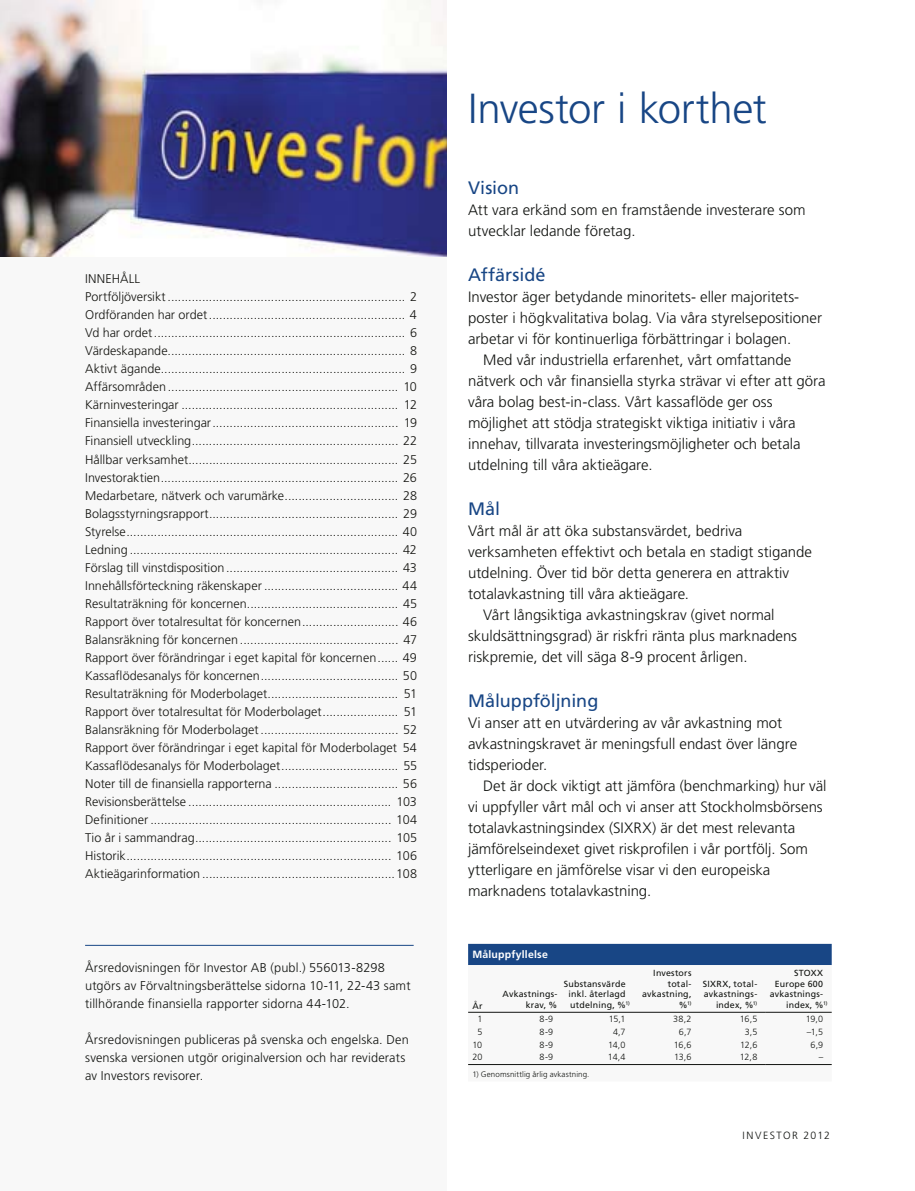
<style>
.page{position:relative;width:915px;height:1191px;background:#fff}
.page>*{position:absolute;margin:0;border:0;box-sizing:border-box;transform-origin:0 0}
.t1{font:300 42px "Frutiger LT Std";letter-spacing:-.01em;color:#184685}
.t2{font:18px "Frutiger LT Std";color:#184685}
.t3{font:300 15px/21px "Frutiger LT Std";color:#121411}
.t4{font:300 12.75px/18px "Frutiger LT Std";letter-spacing:.005em;color:#121411}
.t5{font:300 12.6px/18px "Frutiger LT Std";color:#161612}
.t6{font:700 10.5px "Frutiger LT Std";letter-spacing:.02em;color:#fff}
.t7{font:300 10.5px "Frutiger LT Std";letter-spacing:.14em;color:#121411}
.t8{font:300 9px "Frutiger LT Std";letter-spacing:-.03em;color:#121411}
.t9{font:8.85px/10.6px "Frutiger LT Std";letter-spacing:.025em;color:#121411;text-align:right}
.t10{font:300 7.95px "Frutiger LT Std";letter-spacing:.015em;color:#121411}
.t11{font:5.1px "Frutiger LT Std";color:#121411}
.s1{font-size:8.85px}
</style>
<div class="page">
<svg style="left:468px;top:944px;width:363px;height:122px"></svg>
<hr style="left:468px;top:1012px;width:297px;height:1px;background:#121411">
<hr style="left:765px;top:1012px;width:66px;height:1px;background:#121411">
<hr style="left:468px;top:1064px;width:297px;height:1px;background:#121411">
<hr style="left:765px;top:1064px;width:66px;height:1px;background:#121411">
<div style="left:0;top:0;width:446px;height:1190px;background:#f8f8f8"></div>
<img style="left:0;top:0;width:446px;height:256px">
<hr style="left:85px;top:945px;width:328px;height:1px;background:#184685">
<p class="t5" style="left:85px;top:271px;width:333px">INNEHÅLL<br>Portföljöversikt ..................................................................... 2<br>Ordföranden har ordet ......................................................... 4<br>Vd har ordet ......................................................................... 6<br>Värdeskapande..................................................................... 8<br>Aktivt ägande ....................................................................... 9<br>Affärsområden ................................................................... 10<br>Kärninvesteringar ............................................................... 12<br>Finansiella investeringar ...................................................... 19<br>Finansiell utveckling ............................................................ 22<br>Hållbar verksamhet ............................................................. 25<br>Investoraktien ..................................................................... 26<br>Medarbetare, nätverk och varumärke ................................. 28<br>Bolagsstyrningsrapport ....................................................... 29<br>Styrelse ............................................................................... 40<br>Ledning .............................................................................. 42<br>Förslag till vinstdisposition .................................................. 43<br>Innehållsförteckning räkenskaper ....................................... 44<br>Resultaträkning för koncernen ............................................ 45<br>Rapport över totalresultat för koncernen ............................ 46<br>Balansräkning för koncernen .............................................. 47<br>Rapport över förändringar i eget kapital för koncernen ...... 49<br>Kassaflödesanalys för koncernen ........................................ 50<br>Resultaträkning för Moderbolaget ...................................... 51<br>Rapport över totalresultat för Moderbolaget ...................... 51<br>Balansräkning för Moderbolaget ........................................ 52<br>Rapport över förändringar i eget kapital för Moderbolaget 54<br>Kassaflödesanalys för Moderbolaget .................................. 55<br>Noter till de finansiella rapporterna .................................... 56<br>Revisionsberättelse ........................................................... 103<br>Definitioner ...................................................................... 104<br>Tio år i sammandrag ......................................................... 105<br>Historik ............................................................................. 106<br>Aktieägarinformation ........................................................108</p>
<p class="t4" style="left:85px;top:959px;width:327px">Årsredovisningen för Investor AB (publ.) 556013-8298 utgörs av Förvaltningsberättelse sidorna 10-11, 22-43 samt tillhörande finansiella rapporter sidorna 44-102.</p>
<p class="t4" style="left:85px;top:1031px;width:325px">Årsredovisningen publiceras på svenska och engelska. Den svenska versionen utgör originalversion och har reviderats av Investors revisorer.</p>
<h1 class="t1" style="left:468px;top:88px;width:300px">Investor i korthet</h1>
<h2 class="t2" style="left:468px;top:179px;width:53px">Vision</h2>
<p class="t3" style="left:468px;top:200px;width:339px">Att vara erkänd som en framstående investerare som utvecklar ledande företag.</p>
<h2 class="t2" style="left:468px;top:266px;width:79px">Affärsidé</h2>
<p class="t3" style="left:468px;top:287px;width:332px">Investor äger betydande minoritets- eller majoritets-</p>
<p class="t3" style="left:468px;top:308px;width:355px">poster i högkvalitativa bolag. Via våra styrelsepositioner</p>
<p class="t3" style="left:468px;top:329px;width:324px">arbetar vi för kontinuerliga förbättringar i bolagen.</p>
<p class="t3" style="left:483px;top:350px;width:310px">Med vår industriella erfarenhet, vårt omfattande</p>
<p class="t3" style="left:468px;top:371px;width:359px">nätverk och vår finansiella styrka strävar vi efter att göra</p>
<p class="t3" style="left:468px;top:392px;width:306px">våra bolag best-in-class. Vårt kassaflöde ger oss</p>
<p class="t3" style="left:468px;top:413px;width:329px">möjlighet att stödja strategiskt viktiga initiativ i våra</p>
<p class="t3" style="left:468px;top:434px;width:334px">innehav, tillvarata investeringsmöjligheter och betala</p>
<p class="t3" style="left:468px;top:455px;width:186px">utdelning till våra aktieägare.</p>
<h2 class="t2" style="left:468px;top:500px;width:33px">Mål</h2>
<p class="t3" style="left:468px;top:521px;width:276px">Vårt mål är att öka substansvärdet, bedriva</p>
<p class="t3" style="left:468px;top:542px;width:345px">verksamheten effektivt och betala en stadigt stigande</p>
<p class="t3" style="left:468px;top:563px;width:322px">utdelning. Över tid bör detta generera en attraktiv</p>
<p class="t3" style="left:468px;top:584px;width:222px">totalavkastning till våra aktieägare.</p>
<p class="t3" style="left:483px;top:605px;width:293px">Vårt långsiktiga avkastningskrav (givet normal</p>
<p class="t3" style="left:468px;top:626px;width:330px">skuldsättningsgrad) är riskfri ränta plus marknadens</p>
<p class="t3" style="left:468px;top:647px;width:281px">risk premie, det vill säga 8-9 procent årligen.</p>
<h2 class="t2" style="left:468px;top:692px;width:132px">Måluppföljning</h2>
<p class="t3" style="left:468px;top:713px;width:330px">Vi anser att en utvärdering av vår avkastning mot avkastningskravet är meningsfull endast över längre tidsperioder.</p>
<p class="t3" style="left:468px;top:776px;width:360px;text-indent:15px">Det är dock viktigt att jämföra (benchmarking) hur väl vi uppfyller vårt mål och vi anser att Stockholmsbörsens totalavkastningsindex (SIXRX) är det mest relevanta jämförelseindexet givet riskprofilen i vår portfölj. Som ytterligare en jämförelse visar vi den europeiska marknadens totalavkastning.</p>
<p class="t6" style="left:472px;top:949px;width:77px">Måluppfyllelse</p>
<p class="t9" style="left:472px;top:1001px;width:12px">År</p>
<p class="t9" style="left:502px;top:989px;width:56px">Avkastnings&shy;krav, %</p>
<p class="t9" style="left:568px;top:978px;width:63px;text-align:left;text-indent:-5px">Substansvärde inkl. återlagd utdelning, %<sup>1)</sup></p>
<p class="t9" style="left:642px;top:968px;width:51px">Investors total&shy;avkastning,</p>
<p class="t11" style="left:678px;top:1000px;width:14px"><span class="s1">%</span>1)</p>
<p class="t9" style="left:702px;top:978px;width:56px">SIXRX, total&shy;avkastnings&shy;index, %<sup>1)</sup></p>
<p class="t9" style="left:793px;top:968px;width:31px">STOXX</p>
<p class="t9" style="left:774px;top:978px;width:50px">Europe 600</p>
<p class="t9" style="left:769px;top:989px;width:55px">avkastnings-</p>
<p class="t9" style="left:785px;top:1000px;width:43px">index, %<sup>1)</sup></p>
<p class="t8" style="left:477px;top:1014px;width:7px">1</p>
<p class="t8" style="left:539px;top:1014px;width:15px">8-9</p>
<p class="t8" style="left:608px;top:1014px;width:18px">15,1</p>
<p class="t8" style="left:673px;top:1014px;width:20px">38,2</p>
<p class="t8" style="left:739px;top:1014px;width:19px">16,5</p>
<p class="t8" style="left:805px;top:1014px;width:19px">19,0</p>
<p class="t8" style="left:477px;top:1027px;width:7px">5</p>
<p class="t8" style="left:539px;top:1027px;width:15px">8-9</p>
<p class="t8" style="left:612px;top:1027px;width:14px">4,7</p>
<p class="t8" style="left:678px;top:1027px;width:14px">6,7</p>
<p class="t8" style="left:744px;top:1027px;width:14px">3,5</p>
<p class="t8" style="left:806px;top:1027px;width:18px">–1,5</p>
<p class="t8" style="left:472px;top:1040px;width:11px">10</p>
<p class="t8" style="left:539px;top:1040px;width:15px">8-9</p>
<p class="t8" style="left:608px;top:1040px;width:19px">14,0</p>
<p class="t8" style="left:673px;top:1040px;width:19px">16,6</p>
<p class="t8" style="left:739px;top:1040px;width:19px">12,6</p>
<p class="t8" style="left:810px;top:1040px;width:14px">6,9</p>
<p class="t8" style="left:472px;top:1052px;width:12px">20</p>
<p class="t8" style="left:539px;top:1052px;width:15px">8-9</p>
<p class="t8" style="left:607px;top:1052px;width:19px">14,4</p>
<p class="t8" style="left:674px;top:1052px;width:19px">13,6</p>
<p class="t8" style="left:739px;top:1052px;width:19px">12,8</p>
<p class="t8" style="left:818px;top:1052px;width:6px">–</p>
<p class="t10" style="left:472px;top:1070px;width:119px">1) Genomsnittlig årlig avkastning.</p>
<p class="t7" style="left:742px;top:1130px;width:89px">INVESTOR 2012</p>
</div>
